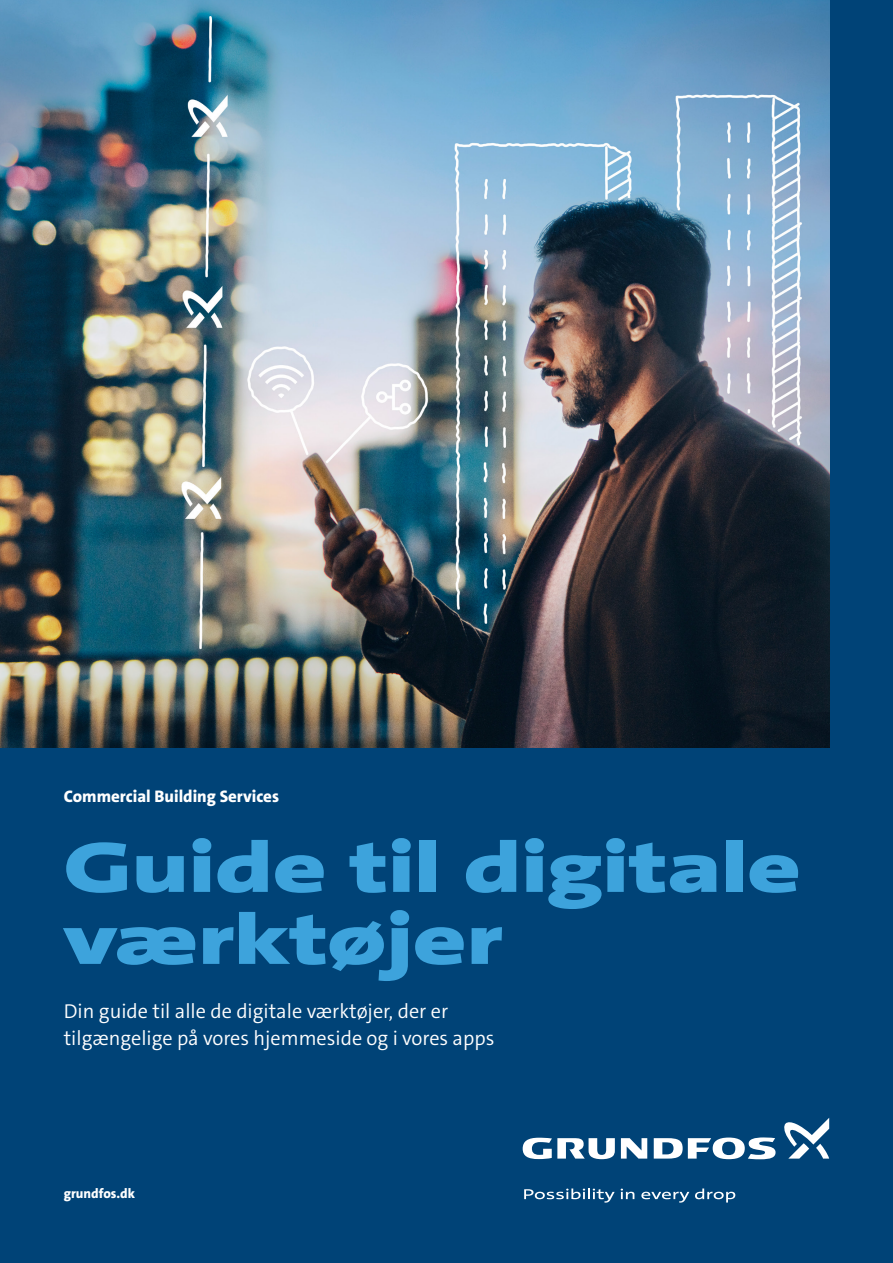
<style>
.page{position:relative;width:893px;height:1263px;background:#004377}
.page>*{position:absolute;margin:0;border:0;box-sizing:border-box;transform-origin:0 0}
.t1{font:900 72px/72px "Grundfos The Sans Extd";color:#3da3dc}
.t2{font:300 20.25px/27px "Grundfos The Sans";color:#fff}
.t3{font:800 16.8px "Grundfos The Sans";color:#fff}
.t4{font:800 13.5px "Grundfos The Sans";color:#fff}
</style>
<div class="page">
<img style="left:0;top:0;width:829px;height:748px">
<svg style="left:621px;top:1138px;width:26px;height:20px"></svg>
<svg style="left:523px;top:1138px;width:92px;height:21px"></svg>
<svg style="left:654px;top:1137px;width:121px;height:22px"></svg>
<svg style="left:784px;top:1118px;width:45px;height:40px"></svg>
<svg style="left:524px;top:1188px;width:91px;height:14px"></svg>
<svg style="left:621px;top:1188px;width:13px;height:11px"></svg>
<svg style="left:641px;top:1191px;width:48px;height:11px"></svg>
<svg style="left:695px;top:1188px;width:40px;height:14px"></svg>
<p class="t3" style="left:64px;top:785px;width:217px">Commercial Building Services</p>
<h1 class="t1" style="left:64px;top:832px;width:739px">Guide til digitale værktøjer</h1>
<p class="t2" style="left:64px;top:998px;width:432px">Din guide til alle de digitale værktøjer, der er tilgængelige på vores hjemmeside og i vores apps</p>
<p class="t4" style="left:64px;top:1185px;width:73px">grundfos.dk</p>
</div>
